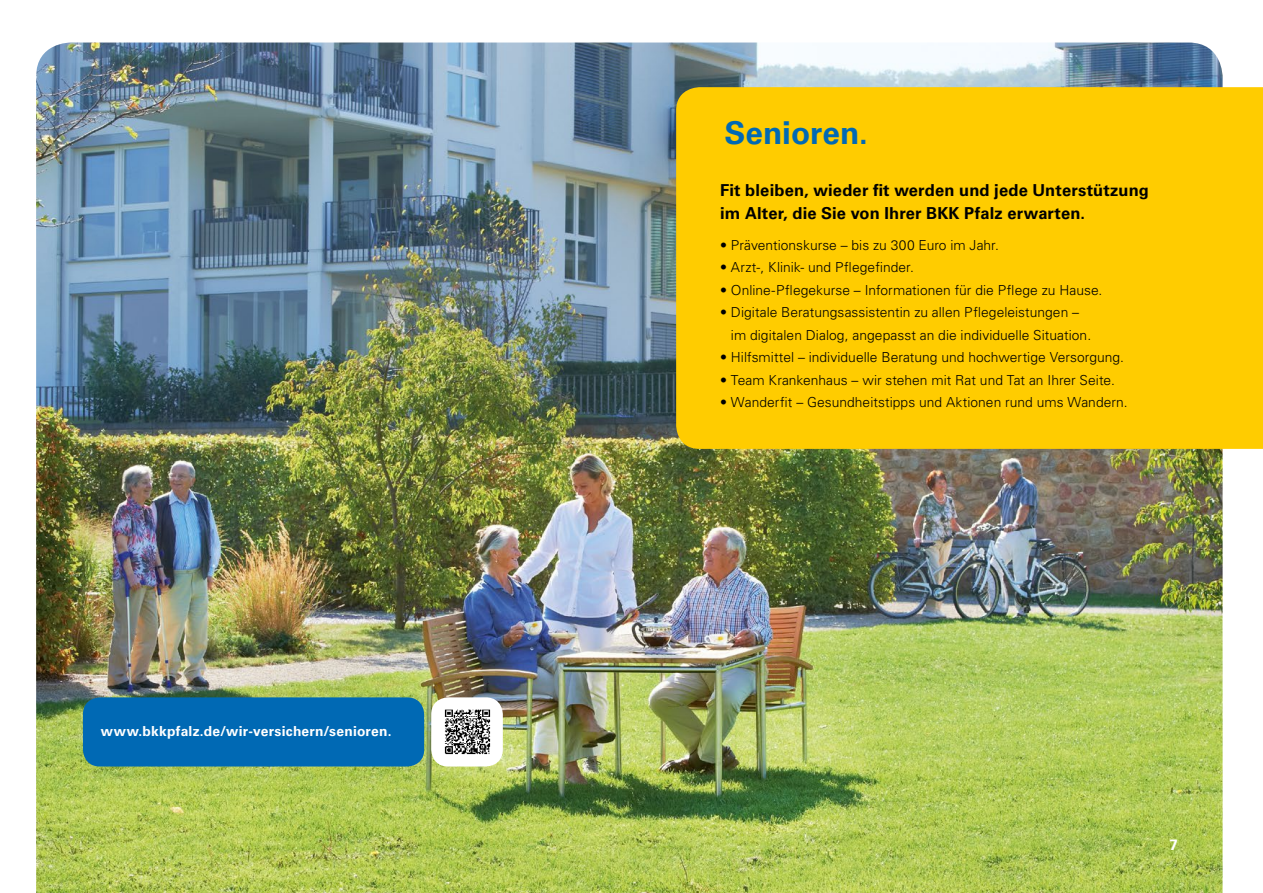
<style>
.page{position:relative;width:1263px;height:893px;background:#fff}
.page>*{position:absolute;margin:0;border:0;box-sizing:border-box;transform-origin:0 0}
.H1_Headline_gross{font:700 31.5px "Univers LT Pro 65";color:#0069b4}
.H5_Headline_schwarz{font:700 16.5px/22.5px "Univers LT Pro 65";letter-spacing:.01em;color:#000}
.t1{font:700 15px "Univers LT Pro 65";color:#fff}
.Fließtext{font:300 13.8px/22.5px "Univers LT Pro 45";letter-spacing:.005em;color:#000}
.p_Fliesstext_weiss{font:700 13.8px "Univers LT Pro 65";letter-spacing:.02em;color:#fff}
</style>
<div class="page">
<img style="left:36px;top:43px;width:1186px;height:850px">
<div style="left:676px;top:87px;width:587px;height:362px;background:#fc0"></div>
<div style="left:83px;top:697px;width:341px;height:69px;background:#0069b4;border-radius:17px"></div>
<div style="left:431px;top:697px;width:72px;height:69px;background:#fff;border-radius:17px"></div>
<img style="left:444px;top:709px;width:47px;height:46px">
<p class="p_Fliesstext_weiss" style="left:101px;top:721px;width:292px">www.bkkpfalz.de/wir-versichern/senioren.</p>
<p class="H1_Headline_gross" style="left:724px;top:111px;width:145px">Senioren.</p>
<p class="H5_Headline_schwarz" style="left:720px;top:178px;width:430px">Fit bleiben, wieder fit werden und jede Unterstützung im Alter, die Sie von Ihrer BKK Pfalz erwarten.</p>
<p class="Fließtext" style="left:720px;top:233px;width:280px">• Präventionskurse – bis zu 300 Euro im Jahr.</p>
<p class="Fließtext" style="left:720px;top:256px;width:195px">• Arzt-, Klinik- und Pflegefinder.</p>
<p class="Fließtext" style="left:720px;top:278px;width:384px">• Online-Pflegekurse – Informationen für die Pflege zu Hause.</p>
<p class="Fließtext" style="left:731px;top:301px;width:362px;text-indent:-11px">• Digitale Beratungsassistentin zu allen Pflegeleistungen – im digitalen Dialog, angepasst an die individuelle Situation.</p>
<p class="Fließtext" style="left:720px;top:346px;width:405px">• Hilfsmittel – individuelle Beratung und hochwertige Versorgung.</p>
<p class="Fließtext" style="left:720px;top:368px;width:396px">• Team Krankenhaus – wir stehen mit Rat und Tat an Ihrer Seite.</p>
<p class="Fließtext" style="left:720px;top:391px;width:409px">• Wanderfit – Gesundheitstipps und Aktionen rund ums Wandern.</p>
<p class="t1" style="left:1169px;top:834px;width:10px">7</p>
</div>
